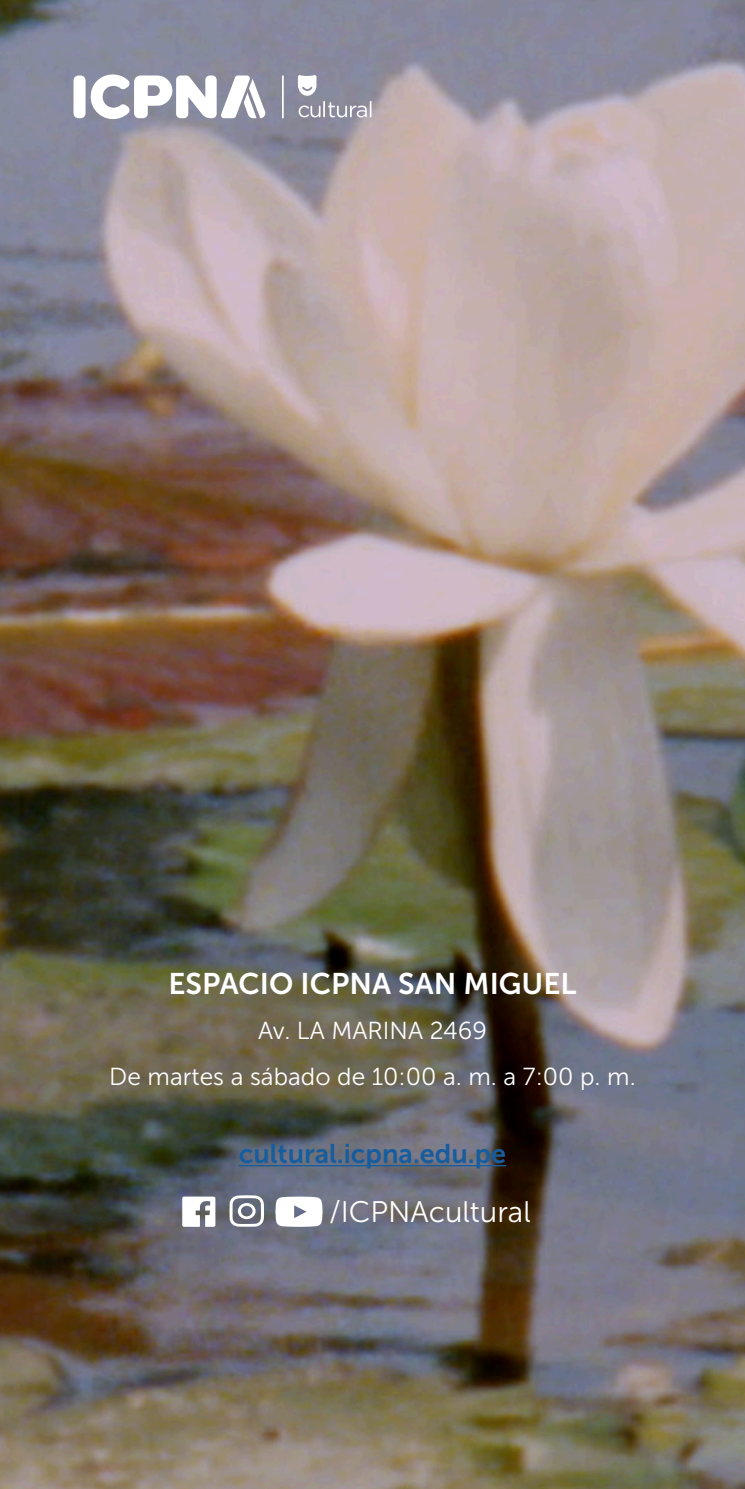
<style>
.page{position:relative;width:745px;height:1489px;background:#fff}
.page>*{position:absolute;margin:0;border:0;box-sizing:border-box;transform-origin:0 0}
.t1{font:29.75px "Museo Sans 700";color:#fff}
.t2{font:29.57px "Museo Sans 300";color:#fff}
.t3{font:26.95px "Museo Sans 700";color:#175d9e}
.t4{font:24.5px "Museo Sans 300";color:#fff}
</style>
<div class="page">
<img style="left:0;top:0;width:744px;height:1488px">
<svg style="left:182px;top:1196px;width:33px;height:30px"></svg>
<svg style="left:229px;top:1195px;width:35px;height:31px"></svg>
<svg style="left:275px;top:1196px;width:47px;height:30px"></svg>
<hr style="left:238px;top:1164px;width:268px;height:2px;background:#175d9e">
<div style="left:73px;top:75px;width:12px;height:43px;background:#fff;border-radius:5px"></div>
<svg style="left:86px;top:73px;width:180px;height:46px"></svg>
<hr style="left:282px;top:75px;width:1px;height:43px;background:#fff">
<svg style="left:298px;top:75px;width:73px;height:42px;background:#a0a0ae"></svg>
<p class="t1" style="left:168px;top:966px;width:409px">ESPACIO ICPNA SAN MIGUEL</p>
<p class="t4" style="left:258px;top:1017px;width:230px">Av. LA MARINA 2469</p>
<p class="t4" style="left:109px;top:1062px;width:527px">De martes a sábado de 10:00 a. m. a 7:00 p. m.</p>
<p class="t3" style="left:238px;top:1138px;width:269px">cultural.icpna.edu.pe</p>
<p class="t2" style="left:329px;top:1195px;width:203px">/ICPNAcultural</p>
</div>
